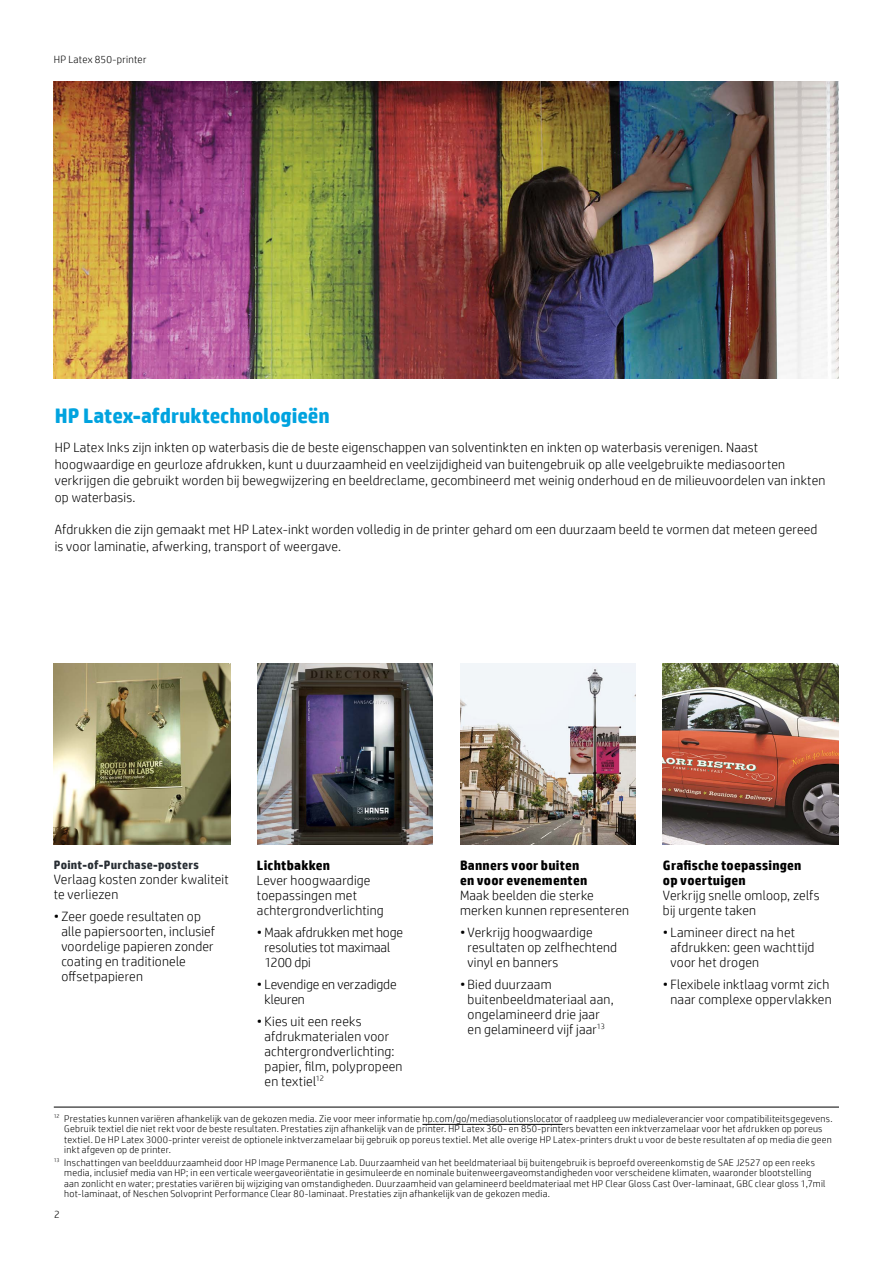
<style>
.page{position:relative;width:893px;height:1263px;background:#fff}
.page>*{position:absolute;margin:0;border:0;box-sizing:border-box;transform-origin:0 0}
.t1{font:700 21px "HP Simplified";letter-spacing:-.005em;color:#00a3df}
.t2{font:300 13.5px/15px "HP Simplified";letter-spacing:.015em;color:#000}
.t3{font:700 13.5px/15px "HP Simplified";letter-spacing:.015em;color:#000}
.t4{font:300 13.5px/15px "HP Simplified";letter-spacing:-.005em;color:#000}
.t5{font:700 12px "HP Simplified";letter-spacing:.02em;color:#282e34}
.t6{font:300 10.5px "HP Simplified";letter-spacing:.025em;color:#000}
.t7{font:300 9.75px/10.5px "HP Simplified";letter-spacing:.025em;color:#000}
</style>
<div class="page">
<img style="left:54px;top:81px;width:785px;height:298px">
<img style="left:460px;top:664px;width:176px;height:181px">
<img style="left:54px;top:664px;width:176px;height:181px">
<img style="left:257px;top:664px;width:176px;height:181px">
<img style="left:663px;top:664px;width:176px;height:181px">
<hr style="left:54px;top:1107px;width:785px;height:1px;background:#000">
<hr style="left:422px;top:1124px;width:141px;height:1px;background:#000">
<p class="t6" style="left:54px;top:52px;width:94px">HP Latex 850-printer</p>
<h1 class="t1" style="left:55px;top:402px;width:277px">HP Latex-afdruktechnologieën</h1>
<p class="t2" style="left:55px;top:439px;width:772px;line-height:16.5px">HP Latex Inks zijn inkten op waterbasis die de beste eigenschappen van solventinkten en inkten op waterbasis verenigen. Naast hoogwaardige en geurloze afdrukken, kunt u duurzaamheid en veelzijdigheid van buitengebruik op alle veelgebruikte mediasoorten verkrijgen die gebruikt worden bij bewegwijzering en beeldreclame, gecombineerd met weinig onderhoud en de milieuvoordelen van inkten op waterbasis.</p>
<p class="t2" style="left:55px;top:521px;width:764px;line-height:16.5px">Afdrukken die zijn gemaakt met HP Latex-inkt worden volledig in de printer gehard om een duurzaam beeld te vormen dat meteen gereed is voor laminatie, afwerking, transport of weergave.</p>
<p class="t5" style="left:54px;top:857px;width:147px">Point-of-Purchase-posters</p>
<p class="t2" style="left:54px;top:871px;width:176px">Verlaag kosten zonder kwaliteit te verliezen</p>
<p class="t2" style="left:61px;top:908px;width:155px;text-indent:-8px">• Zeer goede resultaten op alle papiersoorten, inclusief voordelige papieren zonder coating en traditionele offsetpapieren</p>
<p class="t3" style="left:257px;top:858px;width:75px">Lichtbakken</p>
<p class="t2" style="left:257px;top:873px;width:128px">Lever hoogwaardige toepassingen met achtergrondverlichting</p>
<p class="t4" style="left:265px;top:924px;width:140px;text-indent:-8px">• Maak afdrukken met hoge resoluties tot maximaal<br>1200 dpi</p>
<p class="t4" style="left:265px;top:976px;width:134px;text-indent:-8px">• Levendige en verzadigde kleuren</p>
<p class="t2" style="left:265px;top:1013px;width:139px;text-indent:-8px">• Kies uit een reeks afdrukmaterialen voor achtergrondverlichting: papier, film, polypropeen en textiel<sup>12</sup></p>
<p class="t3" style="left:460px;top:858px;width:129px">Banners voor buiten en voor evenementen</p>
<p class="t2" style="left:460px;top:888px;width:171px">Maak beelden die sterke merken kunnen representeren</p>
<p class="t2" style="left:468px;top:924px;width:151px;text-indent:-8px">• Verkrijg hoogwaardige resultaten op zelfhechtend vinyl en banners</p>
<p class="t2" style="left:468px;top:976px;width:148px;text-indent:-8px">• Bied duurzaam buitenbeeldmateriaal aan, ongelamineerd drie jaar en gelamineerd vijf jaar<sup>13</sup></p>
<p class="t3" style="left:663px;top:858px;width:140px">Grafische toepassingen op voertuigen</p>
<p class="t2" style="left:663px;top:888px;width:158px">Verkrijg snelle omloop, zelfs bij urgente taken</p>
<p class="t2" style="left:670px;top:924px;width:145px;text-indent:-8px">• Lamineer direct na het afdrukken: geen wachttijd voor het drogen</p>
<p class="t2" style="left:663px;top:976px;width:170px;text-align:center">• Flexibele inktlaag vormt zich naar complexe oppervlakken</p>
<p class="t7" style="left:64px;top:1112px;width:770px;text-indent:-11px"><sup>12</sup> Prestaties kunnen variëren afhankelijk van de gekozen media. Zie voor meer informatie hp.com/go/mediasolutionslocator of raadpleeg uw medialeverancier voor compatibiliteitsgegevens.<br>Gebruik textiel die niet rekt voor de beste resultaten. Prestaties zijn afhankelijk van de printer. HP Latex 360- en 850-printers bevatten een inktverzamelaar voor het afdrukken op poreus textiel. De HP Latex 3000-printer vereist de optionele inktverzamelaar bij gebruik op poreus textiel. Met alle overige HP Latex-printers drukt u voor de beste resultaten af op media die geen inkt afgeven op de printer.</p>
<p class="t7" style="left:64px;top:1157px;width:763px;text-indent:-11px"><sup>13</sup> Inschattingen van beeldduurzaamheid door HP Image Permanence Lab. Duurzaamheid van het beeldmateriaal bij buitengebruik is beproefd overeenkomstig de SAE J2527 op een reeks media, inclusief media van HP; in een verticale weergaveoriëntatie in gesimuleerde en nominale buitenweergaveomstandigheden voor verscheidene klimaten, waaronder blootstelling aan zonlicht en water; prestaties variëren bij wijziging van omstandigheden. Duurzaamheid van gelamineerd beeldmateriaal met HP Clear Gloss Cast Over-laminaat, GBC clear gloss 1,7mil hot-laminaat, of Neschen Solvoprint Performance Clear 80-laminaat. Prestaties zijn afhankelijk van de gekozen media.</p>
<p class="t6" style="left:54px;top:1207px;width:7px">2</p>
</div>
